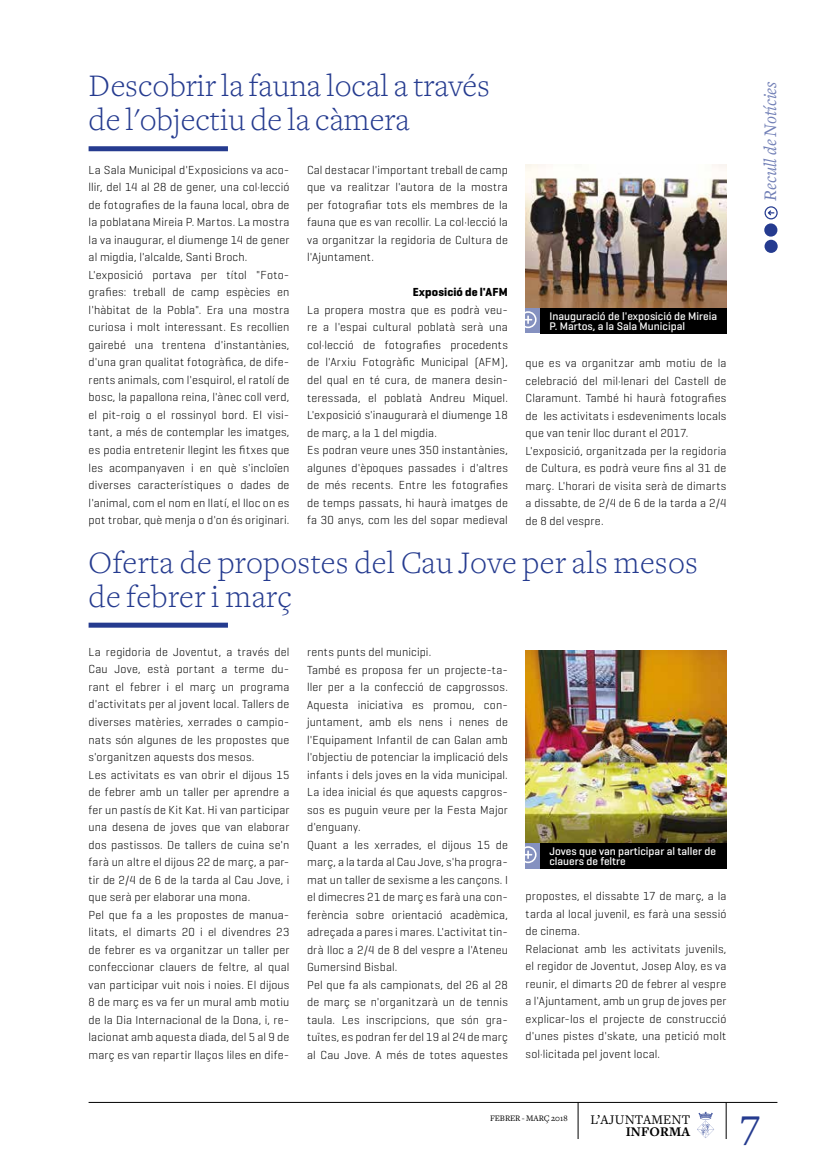
<style>
.page{position:relative;width:815px;height:1170px;background:#fff}
.page>*{position:absolute;margin:0;border:0;box-sizing:border-box;transform-origin:0 0}
.t1{font:43.75px "Freight Text";color:#253b8f}
.t2{font:300 32.5px/33.8px "Freight Text";letter-spacing:.005em;color:#253b8f}
.t3{font:italic 18.38px "Freight Text";color:#717fb6}
.t4{font:13.75px "Freight Text";letter-spacing:.01em;color:#000}
.t5{font:13.75px "Freight Text Bold SC";letter-spacing:.01em;color:#000}
.t6{font:300 11.88px/17.5px "Geogrotesque";letter-spacing:.01em;color:#000}
.t7{font:700 11.88px "Geogrotesque";letter-spacing:.01em;color:#000}
.t8{font:500 11.25px/9.4px "Geogrotesque";color:#fff}
.t9{font:8.75px "Freight Text";color:#000}
</style>
<div class="page">
<svg style="left:697px;top:1111px;width:17px;height:26px"></svg>
<hr style="left:578px;top:1102px;width:1px;height:36px;background:#000">
<hr style="left:726px;top:1102px;width:1px;height:36px;background:#000">
<hr style="left:89px;top:1102px;width:688px;height:1px;background:#000">
<svg style="left:765px;top:206px;width:13px;height:13px"></svg>
<div style="left:764px;top:223px;width:13px;height:13px;background:#253b8f;border-radius:50%"></div>
<div style="left:765px;top:240px;width:13px;height:13px;background:#253b8f;border-radius:50%"></div>
<div style="left:89px;top:146px;width:139px;height:5px;background:#253b8f"></div>
<img style="left:526px;top:165px;width:200px;height:143px">
<div style="left:540px;top:308px;width:186px;height:25px;background:#000"></div>
<div style="left:526px;top:308px;width:14px;height:25px;background:#8591c0"></div>
<svg style="left:526px;top:311px;width:11px;height:17px"></svg>
<img style="left:526px;top:650px;width:200px;height:193px">
<div style="left:540px;top:843px;width:186px;height:25px;background:#000"></div>
<div style="left:526px;top:843px;width:14px;height:25px;background:#8591c0"></div>
<svg style="left:526px;top:846px;width:11px;height:17px"></svg>
<div style="left:89px;top:622px;width:139px;height:5px;background:#253b8f"></div>
<h2 class="t2" style="left:89px;top:69px;width:403px">Descobrir la fauna local a través de l'objectiu de la càmera</h2>
<p class="t6" style="left:89px;top:160px;width:202px">La Sala Municipal d'Exposicions va aco&shy;llir, del 14 al 28 de gener, una col·lecció de fotografies de la fauna local, obra de la poblatana Mireia P. Martos. La mostra la va inaugurar, el diumenge 14 de gener al migdia, l'alcalde, Santi Broch.<br>L'exposició portava per títol "Foto&shy;grafies: treball de camp espècies en l'hàbitat de la Pobla". Era una mostra curiosa i molt interessant. Es recollien gairebé una trentena d'instantànies, d'una gran qualitat fotogràfica, de dife&shy;rents animals, com l'esquirol, el ratolí de bosc, la papallona reina, l'ànec coll verd, el pit-roig o el rossinyol bord. El visi&shy;tant, a més de contemplar les imatges, es podia entretenir llegint les fitxes que les acompanyaven i en què s'incloïen diverses característiques o dades de l'animal, com el nom en llatí, el lloc on es pot trobar, què menja o d'on és originari.</p>
<p class="t6" style="left:307px;top:161px;width:202px;text-align:justify">Cal destacar l'important treball de camp que va realitzar l'autora de la mostra per fotografiar tots els membres de la fauna que es van recollir. La col·lecció la va organitzar la regidoria de Cultura de l'Ajuntament.</p>
<p class="t7" style="left:413px;top:285px;width:97px">Exposició de l'AFM</p>
<p class="t6" style="left:307px;top:301px;width:202px">La propera mostra que es podrà veu&shy;re a l'espai cultural poblatà serà una col·lecció de fotografies procedents de l'Arxiu Fotogràfic Municipal (AFM), del qual en té cura, de manera desin&shy;teressada, el poblatà Andreu Miquel.<br>L'exposició s'inaugurarà el diumenge 18 de març, a la 1 del migdia.<br>Es podran veure unes 350 instantànies, algunes d'èpoques passades i d'altres de més recents. Entre les fotografies de temps passats, hi haurà imatges de fa 30 anys, com les del sopar medieval</p>
<p class="t8" style="left:549px;top:311px;width:169px">Inauguració de l'exposició de Mireia<br>P. Martos, a la Sala Municipal</p>
<p class="t6" style="left:526px;top:354px;width:202px">que es va organitzar amb motiu de la celebració del mil·lenari del Castell de Claramunt. També hi haurà fotografies de les activitats i esdeveniments locals que van tenir lloc durant el 2017.<br>L'exposició, organitzada per la regidoria de Cultura, es podrà veure fins al 31 de març. L'horari de visita serà de dimarts a dissabte, de 2/4 de 6 de la tarda a 2/4 de 8 del vespre.</p>
<h2 class="t2" style="left:89px;top:545px;width:611px">Oferta de propostes del Cau Jove per als mesos de febrer i març</h2>
<p class="t6" style="left:89px;top:642px;width:202px">La regidoria de Joventut, a través del Cau Jove, està portant a terme du&shy;rant el febrer i el març un programa d'activitats per al jovent local. Tallers de diverses matèries, xerrades o campio&shy;nats són algunes de les propostes que s'organitzen aquests dos mesos.<br>Les activitats es van obrir el dijous 15 de febrer amb un taller per aprendre a fer un pastís de Kit Kat. Hi van participar una desena de joves que van elaborar dos pastissos. De tallers de cuina se'n farà un altre el dijous 22 de març, a par&shy;tir de 2/4 de 6 de la tarda al Cau Jove, i que serà per elaborar una mona.<br>Pel que fa a les propostes de manua&shy;litats, el dimarts 20 i el divendres 23 de febrer es va organitzar un taller per confeccionar clauers de feltre, al qual van participar vuit nois i noies. El dijous 8 de març es va fer un mural amb motiu de la Dia Internacional de la Dona, i, re&shy;lacionat amb aquesta diada, del 5 al 9 de març es van repartir llaços liles en dife-</p>
<p class="t6" style="left:307px;top:642px;width:202px">rents punts del municipi.<br>També es proposa fer un projecte-ta&shy;ller per a la confecció de capgrossos.<br>Aquesta iniciativa es promou, con&shy;juntament, amb els nens i nenes de l'Equipament Infantil de can Galan amb l'objectiu de potenciar la implicació dels infants i dels joves en la vida municipal.<br>La idea inicial és que aquests capgros&shy;sos es puguin veure per la Festa Major d'enguany.<br>Quant a les xerrades, el dijous 15 de març, a la tarda al Cau Jove, s'ha progra&shy;mat un taller de sexisme a les cançons. I el dimecres 21 de març es farà una con&shy;ferència sobre orientació acadèmica, adreçada a pares i mares. L'activitat tin&shy;drà lloc a 2/4 de 8 del vespre a l'Ateneu Gumersind Bisbal.<br>Pel que fa als campionats, del 26 al 28 de març se n'organitzarà un de tennis taula. Les inscripcions, que són gra&shy;tuïtes, es podran fer del 19 al 24 de març al Cau Jove. A més de totes aquestes</p>
<p class="t8" style="left:549px;top:846px;width:168px;line-height:10px">Joves que van participar al taller de clauers de feltre</p>
<p class="t6" style="left:526px;top:886px;width:202px">propostes, el dissabte 17 de març, a la tarda al local juvenil, es farà una sessió de cinema.<br>Relacionat amb les activitats juvenils, el regidor de Joventut, Josep Aloy, es va reunir, el dimarts 20 de febrer al vespre a l'Ajuntament, amb un grup de joves per explicar-los el projecte de construcció d'unes pistes d'skate, una petició molt sol·licitada pel jovent local.</p>
<h3 class="t3" style="left:760px;top:200px;width:121px;rotate:-90deg">Recull de Notícies</h3>
<p class="t9" style="left:490px;top:1113px;width:79px">FEBRER - MARÇ 2018</p>
<p class="t4" style="left:590px;top:1111px;width:101px">L’AJUNTAMENT</p>
<p class="t5" style="left:626px;top:1123px;width:66px">INFORMA</p>
<h1 class="t1" style="left:740px;top:1098px;width:22px">7</h1>
</div>
